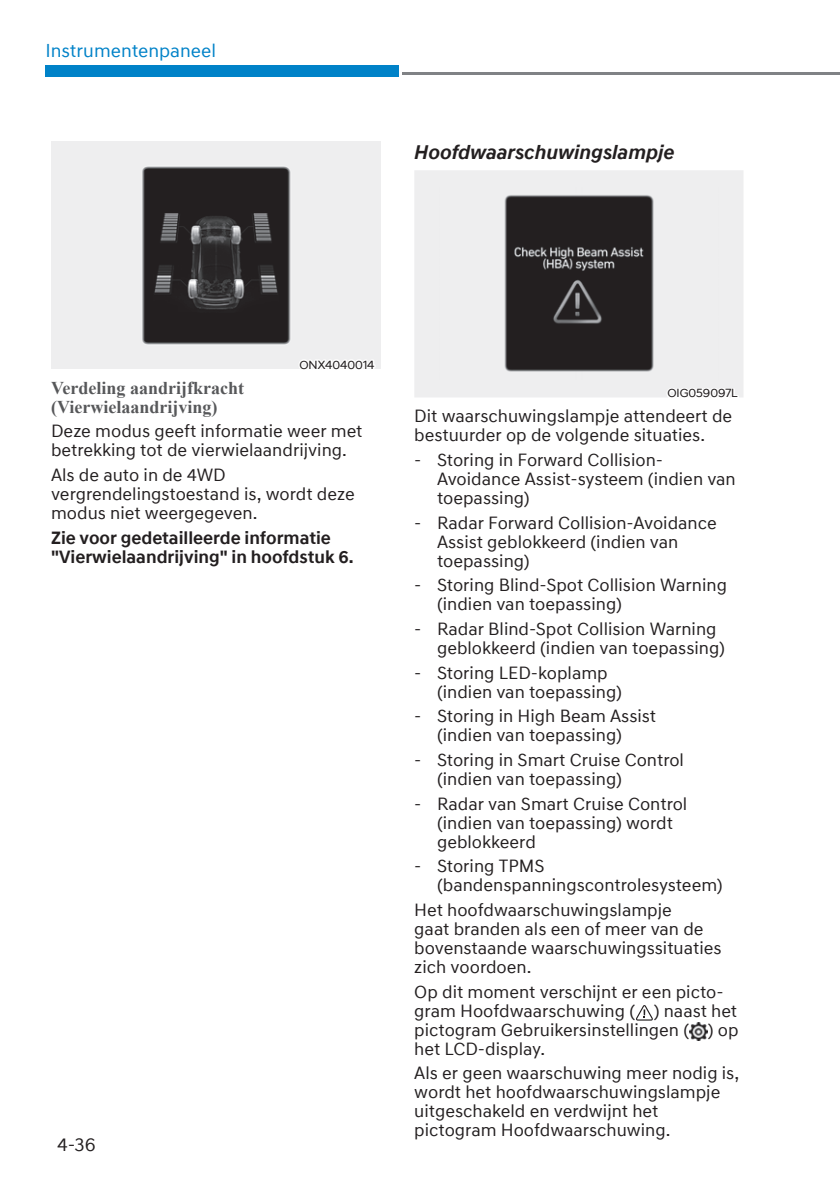
<style>
.page{position:relative;width:840px;height:1191px;background:#fff}
.page>*{position:absolute;margin:0;border:0;box-sizing:border-box;transform-origin:0 0}
.t1{font:italic 700 20px "Hyundai Sans Text Office";color:#231f20}
.t2{font:19px "Hyundai Sans Text Office";color:#0082c8}
.t3{font:19px "Hyundai Sans Text Office";color:#231f20}
.t4{font:18px/19px "Hyundai Sans Text Office";color:#231f20}
.t5{font:700 18px/19px "Hyundai Sans Text Office";color:#231f20}
.t6{font:700 18px/19px "Times New Roman";color:#57585a}
.t7{font:12px "Hyundai Sans Head Office";color:#231f20}
</style>
<div class="page">
<div style="left:45px;top:65px;width:354px;height:12px;background:#0082c8"></div>
<hr style="left:403px;top:73px;width:436px;height:2px;background:#808285">
<img style="left:51px;top:142px;width:329px;height:226px">
<svg style="left:296px;top:354px;width:81px;height:15px"></svg>
<div style="left:414px;top:170px;width:329px;height:227px;background:#eeeeef"></div>
<img style="left:439px;top:187px;width:279px;height:193px">
<svg style="left:664px;top:385px;width:76px;height:12px"></svg>
<svg style="left:636px;top:1017px;width:17px;height:4px"></svg>
<svg style="left:636px;top:1005px;width:16px;height:15px"></svg>
<img style="left:689px;top:1022px;width:18px;height:18px">
<p class="t2" style="left:45px;top:40px;width:172px">Instrumentenpaneel</p>
<p class="t1" style="left:414px;top:140px;width:261px">Hoofdwaarschuwingslampje</p>
<p class="t7" style="left:299px;top:358px;width:77px">ONX4040014</p>
<p class="t6" style="left:51px;top:378px;width:194px">Verdeling aandrijfkracht (Vierwielaandrijving)</p>
<p class="t4" style="left:51px;top:422px;width:313px">Deze modus geeft informatie weer met betrekking tot de vierwielaandrijving.</p>
<p class="t4" style="left:51px;top:466px;width:305px">Als de auto in de 4WD vergrendelingstoestand is, wordt deze modus niet weergegeven.</p>
<p class="t5" style="left:51px;top:529px;width:304px">Zie voor gedetailleerde informatie "Vierwielaandrijving" in hoofdstuk 6.</p>
<p class="t3" style="left:57px;top:1133px;width:40px">4-36</p>
<p class="t7" style="left:667px;top:386px;width:72px">OIG059097L</p>
<p class="t4" style="left:414px;top:407px;width:319px">Dit waarschuwingslampje attendeert de bestuurder op de volgende situaties.</p>
<p class="t4" style="left:437px;top:451px;width:300px;text-indent:-23px">- Storing in Forward Collision-<br>Avoidance Assist-systeem (indien van toepassing)</p>
<p class="t4" style="left:437px;top:513px;width:281px;text-indent:-23px">- Radar Forward Collision-Avoidance<br>Assist geblokkeerd (indien van toepassing)</p>
<p class="t4" style="left:437px;top:576px;width:291px;text-indent:-23px">- Storing Blind-Spot Collision Warning (indien van toepassing)</p>
<p class="t4" style="left:437px;top:620px;width:289px;text-indent:-23px">- Radar Blind-Spot Collision Warning geblokkeerd (indien van toepassing)</p>
<p class="t4" style="left:437px;top:663px;width:186px;text-indent:-23px">- Storing LED-koplamp (indien van toepassing)</p>
<p class="t4" style="left:437px;top:707px;width:220px;text-indent:-23px">- Storing in High Beam Assist (indien van toepassing)</p>
<p class="t4" style="left:437px;top:751px;width:248px;text-indent:-23px">- Storing in Smart Cruise Control (indien van toepassing)</p>
<p class="t4" style="left:437px;top:794px;width:252px;text-indent:-23px">- Radar van Smart Cruise Control (indien van toepassing) wordt geblokkeerd</p>
<p class="t4" style="left:437px;top:857px;width:287px;text-indent:-23px">- Storing TPMS (bandenspanningscontrolesysteem)</p>
<p class="t4" style="left:414px;top:901px;width:308px">Het hoofdwaarschuwingslampje<br>gaat branden als een of meer van de bovenstaande waarschuwingssituaties zich voordoen.</p>
<p class="t4" style="left:414px;top:982px;width:325px">Op dit moment verschijnt er een picto&shy;gram Hoofdwaarschuwing ( ) naast het pictogram Gebruikersinstellingen ( ) op het LCD-display.</p>
<p class="t4" style="left:414px;top:1064px;width:326px">Als er geen waarschuwing meer nodig is, wordt het hoofdwaarschuwingslampje uitgeschakeld en verdwijnt het pictogram Hoofdwaarschuwing.</p>
</div>
